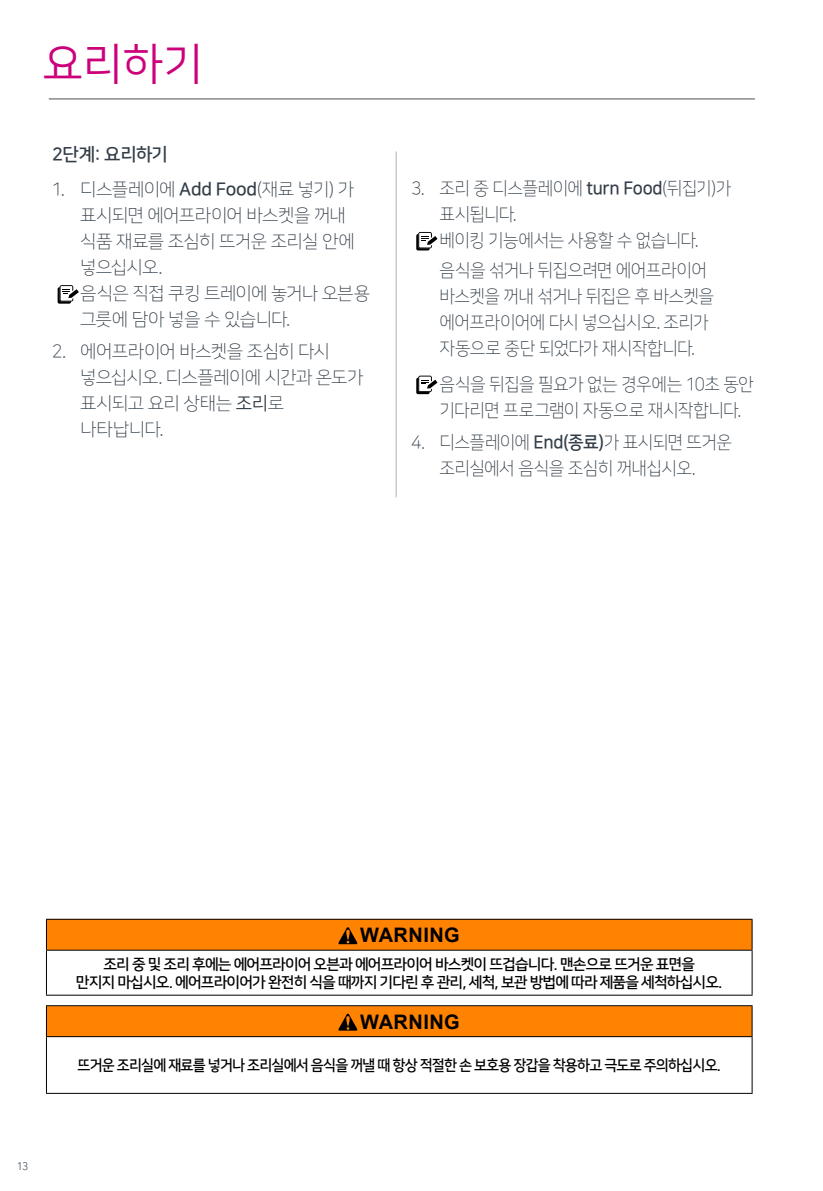
<style>
.page{position:relative;width:823px;height:1191px;background:#fff}
.page>*{position:absolute;margin:0;border:0;box-sizing:border-box;transform-origin:0 0}
.t1{font:44px "Nanum Square OTFR";color:#cc007b}
.t2{font:700 20px "Arial";letter-spacing:.02em;color:#000}
.t3{font:18px/26px "Nanum Square OTFL";letter-spacing:-.035em;color:#333e48;scale:.95 1}
.t4{font:18px/26px "Nanum Square OTFL";letter-spacing:-.035em;color:#333e48}
.t5{font:18px "Nanum Square OTFB";letter-spacing:-.025em;color:#333e48}
.t6{font:15px/18px "Nanum Square OTFB";letter-spacing:-.055em;color:#000;text-align:center}
.t7{font:15px "Nanum Square OTFB";letter-spacing:-.055em;color:#000;scale:.95 1}
.t8{font:300 11px "Avenir Next LT Pro";color:#333e48}
.s1{font-family:"Nanum Square OTFB"}
.s2{font-family:"Nanum Square OTFR"}
</style>
<div class="page">
<svg style="left:416px;top:234px;width:13px;height:16px"></svg>
<svg style="left:418px;top:232px;width:19px;height:16px"></svg>
<div style="left:416px;top:378px;width:13px;height:16px;background:#000;border-radius:2px"></div>
<svg style="left:418px;top:375px;width:19px;height:17px"></svg>
<svg style="left:58px;top:287px;width:13px;height:17px"></svg>
<svg style="left:60px;top:285px;width:19px;height:16px"></svg>
<hr style="left:395px;top:151px;width:1px;height:346px;background:#b3b2b1">
<hr style="left:49px;top:99px;width:705px;height:1px;background:#4b4f54">
<div style="left:46px;top:1005px;width:705px;height:31px;background:#ff8300"></div>
<hr style="left:751px;top:1006px;width:1px;height:30px;background:#000">
<hr style="left:46px;top:1005px;width:706px;height:1px;background:#000">
<hr style="left:46px;top:1006px;width:1px;height:30px;background:#000">
<hr style="left:46px;top:1037px;width:1px;height:55px;background:#000">
<hr style="left:46px;top:1036px;width:706px;height:1px;background:#000">
<hr style="left:751px;top:1037px;width:1px;height:55px;background:#000">
<hr style="left:46px;top:1092px;width:706px;height:1px;background:#000">
<svg style="left:338px;top:1013px;width:19px;height:17px"></svg>
<div style="left:46px;top:919px;width:705px;height:31px;background:#ff8300"></div>
<hr style="left:751px;top:919px;width:1px;height:30px;background:#000">
<hr style="left:46px;top:918px;width:706px;height:1px;background:#000">
<hr style="left:46px;top:919px;width:1px;height:30px;background:#000">
<hr style="left:46px;top:950px;width:1px;height:44px;background:#000">
<hr style="left:46px;top:949px;width:706px;height:1px;background:#000">
<hr style="left:751px;top:950px;width:1px;height:44px;background:#000">
<hr style="left:46px;top:994px;width:706px;height:1px;background:#000">
<svg style="left:338px;top:927px;width:19px;height:17px"></svg>
<h1 class="t1" style="left:43px;top:41px;width:162px">요리하기</h1>
<p class="t5" style="left:52px;top:145px;width:117px">2단계: 요리하기</p>
<p class="t4" style="left:80px;top:177px;width:291px;text-indent:-28px">1. 디스플레이에 <span class="s1">Add Food</span>(재료 넣기) 가 표시되면 에어프라이어 바스켓을 꺼내 식품 재료를 조심히 뜨거운 조리실 안에 넣으십시오.<br>음식은 직접 쿠킹 트레이에 놓거나 오븐용 그릇에 담아 넣을 수 있습니다.</p>
<p class="t4" style="left:80px;top:338px;width:284px;text-indent:-28px">2. 에어프라이어 바스켓을 조심히 다시 넣으십시오. 디스플레이에 시간과 온도가 표시되고 요리 상태는 <span class="s2">조리</span>로 나타납니다.</p>
<p class="t3" style="left:439px;top:176px;width:308px;text-indent:-28px">3. 조리 중 디스플레이에 <span class="s1">turn Food</span>(뒤집기)가 표시됩니다.<br>베이킹 기능에서는 사용할 수 없습니다.</p>
<p class="t3" style="left:439px;top:258px;width:290px">음식을 섞거나 뒤집으려면 에어프라이어 바스켓을 꺼내 섞거나 뒤집은 후 바스켓을 에어프라이어에 다시 넣으십시오. 조리가 자동으로 중단 되었다가 재시작합니다.</p>
<p class="t3" style="left:439px;top:372px;width:332px">음식을 뒤집을 필요가 없는 경우에는 10초 동안 기다리면 프로그램이 자동으로 재시작합니다.</p>
<p class="t3" style="left:411px;top:429px;width:339px;text-align:center">4. 디스플레이에 <span class="s1">End(종료)</span>가 표시되면 뜨거운 조리실에서 음식을 조심히 꺼내십시오.</p>
<p class="t8" style="left:17px;top:1159px;width:13px">13</p>
<p class="t2" style="left:360px;top:921px;width:101px">WARNING</p>
<p class="t6" style="left:76px;top:955px;width:648px">조리 중 및 조리 후에는 에어프라이어 오븐과 에어프라이어 바스켓이 뜨겁습니다. 맨손으로 뜨거운 표면을<br>만지지 마십시오. 에어프라이어가 완전히 식을 때까지 기다린 후 관리, 세척, 보관 방법에 따라 제품을 세척하십시오.</p>
<p class="t2" style="left:360px;top:1007px;width:101px">WARNING</p>
<p class="t7" style="left:77px;top:1057px;width:678px">뜨거운 조리실에 재료를 넣거나 조리실에서 음식을 꺼낼 때 항상 적절한 손 보호용 장갑을 착용하고 극도로 주의하십시오.</p>
</div>
